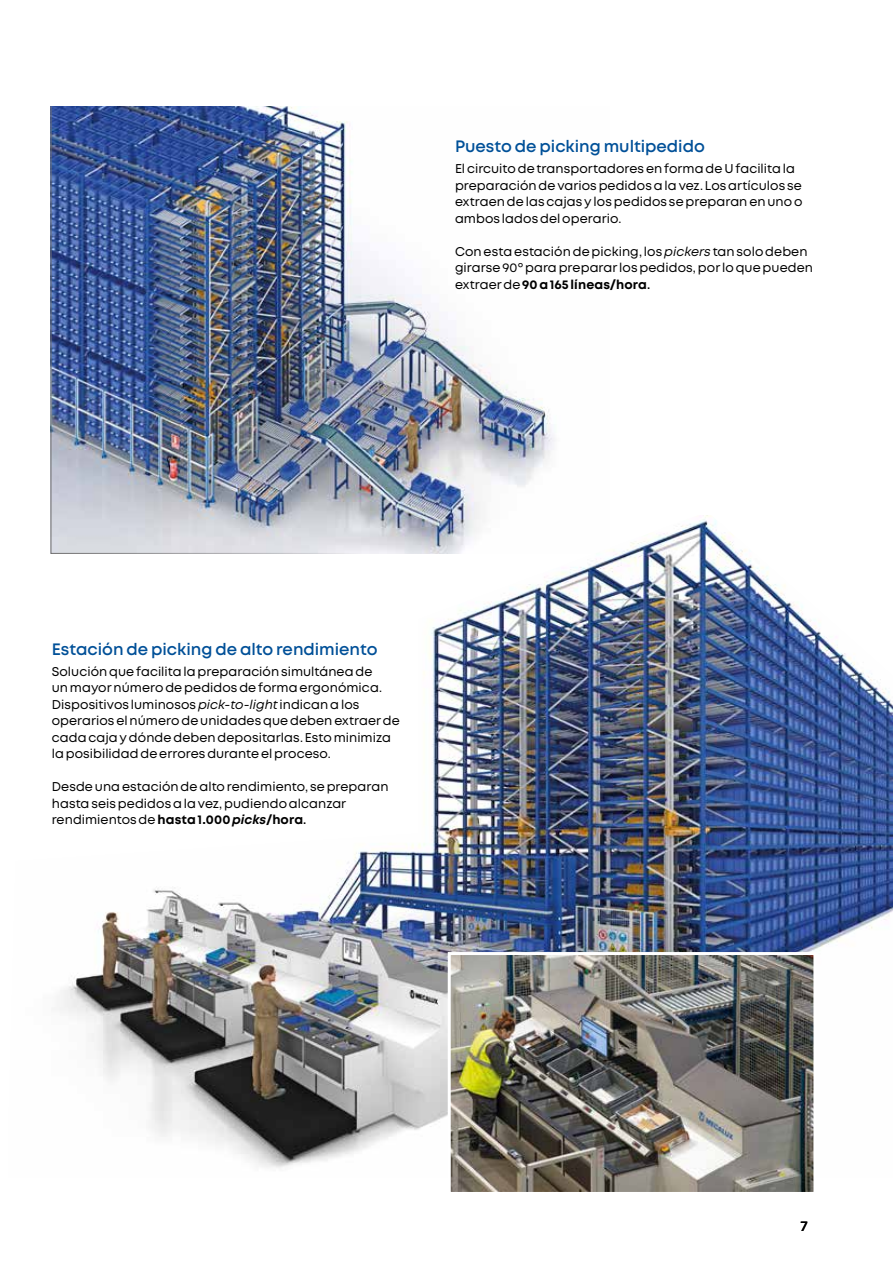
<style>
.page{position:relative;width:893px;height:1263px;background:#fff}
.page>*{position:absolute;margin:0;border:0;box-sizing:border-box;transform-origin:0 0}
.t1{font:600 16.5px "Mont";color:#005098}
.t2{font:500 13.5px "Gotham";color:#000;scale:.95 1}
.t3{font:12.75px/16.5px "Mont";letter-spacing:.005em;color:#000}
.s1{font-style:italic}
.s2{font-weight:700}
.s3{font-weight:600}
.s4{font-weight:700;font-style:italic}
</style>
<div class="page">
<img style="left:437px;top:327px;width:118px;height:188px">
<img style="left:50px;top:106px;width:387px;height:409px">
<img style="left:50px;top:515px;width:843px;height:653px">
<img style="left:452px;top:956px;width:360px;height:235px">
<div style="left:448px;top:952px;width:368px;height:243px;border:3px solid #fff"></div>
<p class="t1" style="left:455px;top:136px;width:251px">Puesto de picking multipedido</p>
<p class="t3" style="left:455px;top:160px;width:349px">El circuito de transportadores en forma de U facilita la preparación de varios pedidos a la vez. Los artículos se extraen de las cajas y los pedidos se preparan en uno o ambos lados del operario.</p>
<p class="t3" style="left:455px;top:243px;width:360px">Con esta estación de picking, los <span class="s1">pickers</span> tan solo deben girarse 90º para preparar los pedidos, por lo que pueden extraer de <span class="s2">90 a 165 líneas/hora</span><span class="s3">.</span></p>
<p class="t1" style="left:52px;top:638px;width:327px">Estación de picking de alto rendimiento</p>
<p class="t3" style="left:52px;top:663px;width:350px">Solución que facilita la preparación simultánea de<br>un mayor número de pedidos de forma ergonómica.<br>Dispositivos luminosos <span class="s1">pick-to-light</span>indican a los operarios el número de unidades que deben extraer de cada caja y dónde deben depositarlas. Esto minimiza la posibilidad de errores durante el proceso.</p>
<p class="t3" style="left:52px;top:778px;width:338px">Desde una estación de alto rendimiento, se preparan hasta seis pedidos a la vez, pudiendo alcanzar rendimientos de <span class="s2">hasta 1.000</span> <span class="s4">picks</span><span class="s2">/hora</span><span class="s3">.</span></p>
<p class="t2" style="left:800px;top:1218px;width:10px">7</p>
</div>
